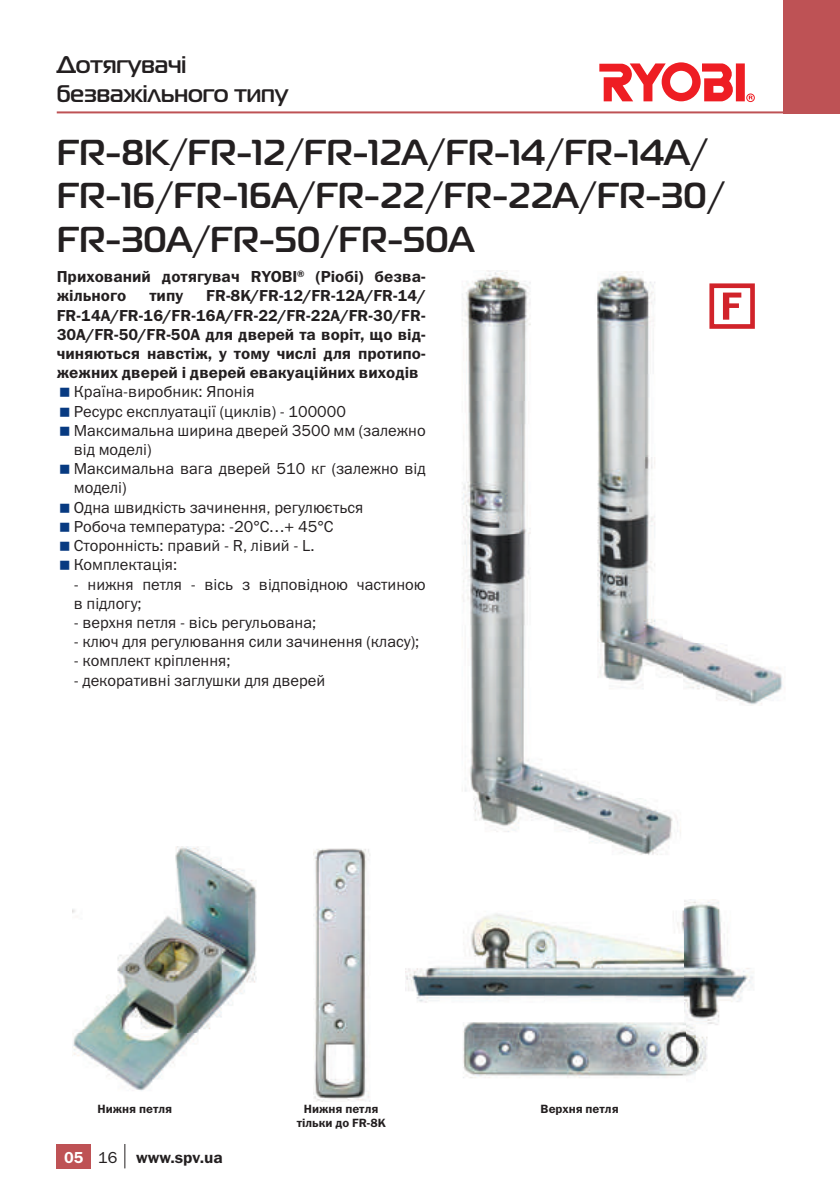
<style>
.page{position:relative;width:840px;height:1191px;background:#fff}
.page>*{position:absolute;margin:0;border:0;box-sizing:border-box;transform-origin:0 0}
.t1{font:700 36px/43.2px "Magistral C";color:#231f20}
.t2{font:700 24px/28.8px "Magistral C";color:#231f20}
.t3{font:16px/19.2px "Franklin Gothic Book C";color:#231f20}
.t4{font:16px/19.2px "Franklin Gothic Demi C";color:#231f20}
.t5{font:12px/14.4px "Franklin Gothic Demi C";color:#231f20;text-align:center}
.s1{color:#fff}
.s2{font-family:"Franklin Gothic Book C"}
</style>
<div class="page">
<img style="left:462px;top:270px;width:69px;height:132px">
<img style="left:462px;top:402px;width:69px;height:264px">
<img style="left:462px;top:666px;width:219px;height:189px">
<img style="left:574px;top:271px;width:209px;height:434px">
<img style="left:72px;top:846px;width:185px;height:245px">
<img style="left:313px;top:848px;width:57px;height:253px">
<img style="left:405px;top:899px;width:348px;height:179px">
<div style="left:711px;top:286px;width:41px;height:40px;background:#fff"></div>
<div style="left:709px;top:283px;width:45px;height:46px;border:5px solid #d1232a"></div>
<svg style="left:722px;top:292px;width:19px;height:28px"></svg>
<hr style="left:57px;top:111px;width:782px;height:2px;background:#be5255">
<div style="left:782px;top:0;width:57px;height:113px;background:#be5255"></div>
<svg style="left:599px;top:62px;width:155px;height:40px"></svg>
<div style="left:57px;top:1144px;width:34px;height:24px;background:#be5255"></div>
<svg style="left:124px;top:1144px;width:1px;height:24px"></svg>
<h2 class="t2" style="left:57px;top:50px;width:233px">Дотягувачі безважільного типу</h2>
<h1 class="t1" style="left:57px;top:130px;width:669px">FR-8K/FR-12/FR-12A/FR-14/FR-14A/<br>FR-16/FR-16A/FR-22/FR-22A/FR-30/<br>FR-30A/FR-50/FR-50A</h1>
<p class="t4" style="left:57px;top:267px;width:370px">Прихований дотягувач RYOBI<sup>®</sup> (Ріобі) безва&shy;жільного</p>
<p class="t4" style="left:57px;top:286px;width:370px;text-align:justify;text-indent:149px">FR-8K/FR-12/FR-12A/FR-14/ FR-14A/FR-16/FR-16A/FR-22/FR-22A/FR-30/FR-30A/FR-50/FR-50A для дверей та воріт, що від&shy;чиняються навстіж, у тому числі для протипо&shy;жежних дверей і дверей евакуаційних виходів</p>
<p class="t3" style="left:74px;top:384px;width:353px">Країна-виробник: Японія<br>Ресурс експлуатації (циклів) - 100000<br>Максимальна ширина дверей 3500 мм (залежно від моделі)<br>Максимальна вага дверей 510 кг (залежно від моделі)<br>Одна швидкість зачинення, регулюється<br>Робоча температура: -20°С…+ 45°С<br>Сторонність: правий - R, лівий - L.<br>Комплектація:</p>
<p class="t3" style="left:74px;top:576px;width:353px">- нижня петля - вісь з відповідною частиною в підлогу;</p>
<p class="t3" style="left:74px;top:614px;width:244px">- верхня петля - вісь регульована;</p>
<p class="t3" style="left:74px;top:633px;width:347px">- ключ для регулювання сили зачинення (класу);</p>
<p class="t3" style="left:74px;top:653px;width:158px">- комплект кріплення;</p>
<p class="t3" style="left:74px;top:672px;width:253px">- декоративні заглушки для дверей</p>
<p class="t4" style="left:149px;top:286px;width:35px">типу</p>
<p class="t5" style="left:98px;top:1101px;width:76px">Нижня петля</p>
<p class="t5" style="left:296px;top:1101px;width:90px">Нижня петля тільки до FR-8K</p>
<p class="t5" style="left:540px;top:1101px;width:79px">Верхня петля</p>
<p class="t4" style="left:64px;top:1147px;width:160px"><span class="s1">05</span> <span class="s2">16</span> www.spv.ua</p>
</div>
